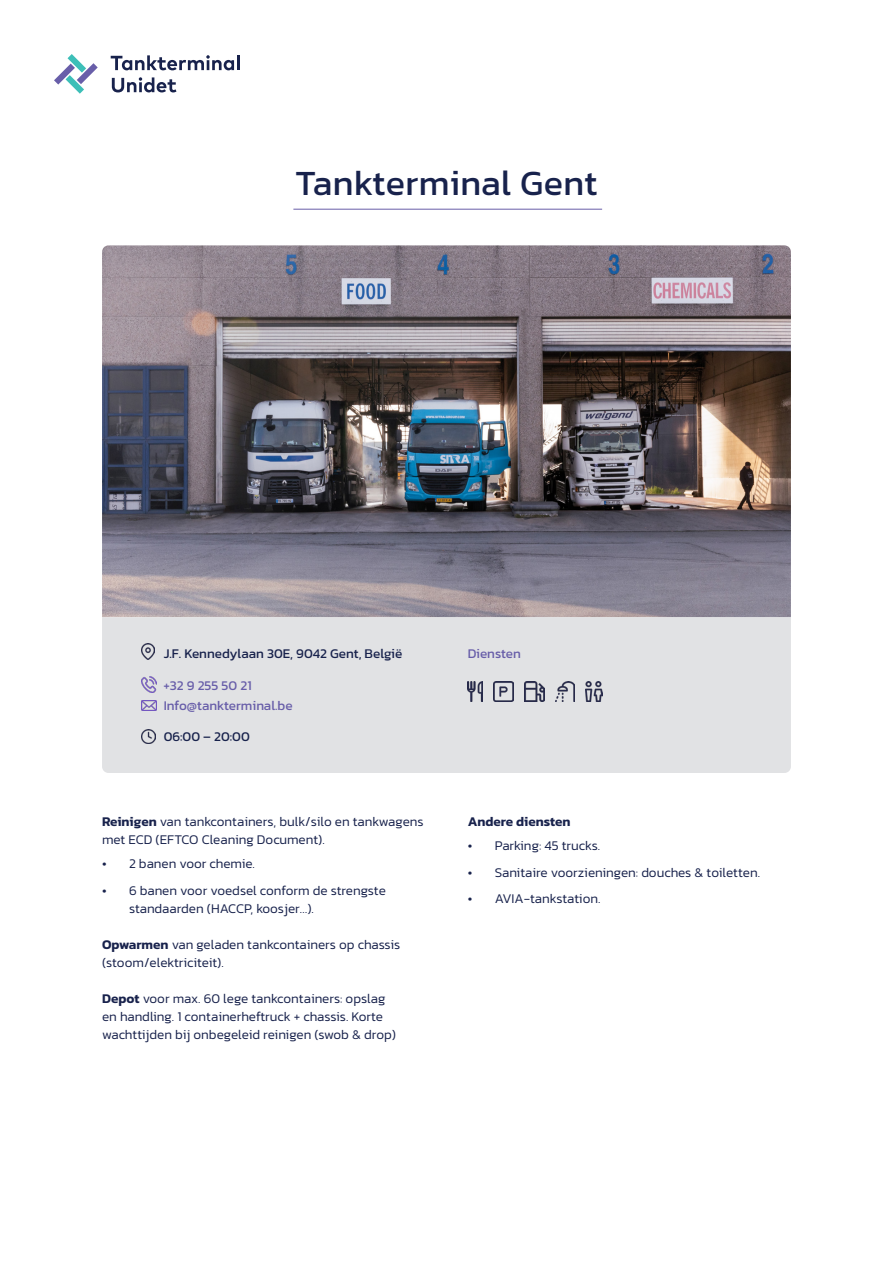
<style>
.page{position:relative;width:893px;height:1263px;background:#fff}
.page>*{position:absolute;margin:0;border:0;box-sizing:border-box;transform-origin:0 0}
.t1{font:36px "Kanit";letter-spacing:.01em;color:#18224c}
.t2{font:300 13.5px/18px "Kanit";color:#18224c}
.t3{font:13.5px "Kanit";color:#18224c}
.t4{font:13.5px "Kanit";color:#685ea9}
.t5{font:600 13.5px "Kanit";color:#18224c}
.s1{font-weight:600}
</style>
<div class="page">
<svg style="left:54px;top:54px;width:44px;height:40px"></svg>
<svg style="left:111px;top:55px;width:123px;height:15px"></svg>
<hr style="left:237px;top:55px;width:3px;height:15px;background:#18224c">
<svg style="left:112px;top:77px;width:64px;height:15px"></svg>
<hr style="left:293px;top:209px;width:309px;height:1px;background:#685ea9">
<img style="left:102px;top:245px;width:689px;height:372px">
<div style="left:102px;top:617px;width:689px;height:156px;background:#e1e2e4"></div>
<img style="left:141px;top:644px;width:13px;height:15px">
<img style="left:141px;top:677px;width:16px;height:16px">
<img style="left:141px;top:700px;width:15px;height:11px">
<img style="left:141px;top:729px;width:14px;height:14px">
<img style="left:468px;top:681px;width:14px;height:20px">
<img style="left:493px;top:681px;width:20px;height:20px">
<img style="left:524px;top:681px;width:21px;height:20px">
<img style="left:556px;top:682px;width:19px;height:19px">
<img style="left:586px;top:682px;width:16px;height:19px">
<p class="t1" style="left:295px;top:157px;width:304px">Tankterminal Gent</p>
<p class="t3" style="left:164px;top:644px;width:240px">J.F. Kennedylaan 30E, 9042 Gent, België</p>
<p class="t4" style="left:164px;top:676px;width:90px">+32 9 255 50 21</p>
<p class="t4" style="left:164px;top:695px;width:130px">Info@tankterminal.be</p>
<p class="t3" style="left:164px;top:726px;width:88px">06:00 – 20:00</p>
<p class="t2" style="left:102px;top:812px;width:323px"><span class="s1">Reinigen</span> van tankcontainers, bulk/silo en tankwagens met ECD (EFTCO Cleaning Document).</p>
<p class="t2" style="left:102px;top:854px;width:154px">• 2 banen voor chemie.</p>
<p class="t2" style="left:129px;top:881px;width:258px;text-indent:-27px">• 6 banen voor voedsel conform de strengste standaarden (HACCP, koosjer…).</p>
<p class="t2" style="left:102px;top:935px;width:300px"><span class="s1">Opwarmen</span> van geladen tankcontainers op chassis (stoom/elektriciteit).</p>
<p class="t2" style="left:102px;top:989px;width:295px"><span class="s1">Depot</span> voor max. 60 lege tankcontainers: opslag en handling. 1 containerheftruck + chassis. Korte wachttijden bij onbegeleid reinigen (swob &amp; drop)</p>
<p class="t4" style="left:468px;top:644px;width:55px">Diensten</p>
<p class="t5" style="left:468px;top:811px;width:104px">Andere diensten</p>
<p class="t2" style="left:468px;top:836px;width:134px">• Parking: 45 trucks.</p>
<p class="t2" style="left:468px;top:863px;width:294px">• Sanitaire voorzieningen: douches &amp; toiletten.</p>
<p class="t2" style="left:468px;top:889px;width:134px">• AVIA-tankstation.</p>
</div>
